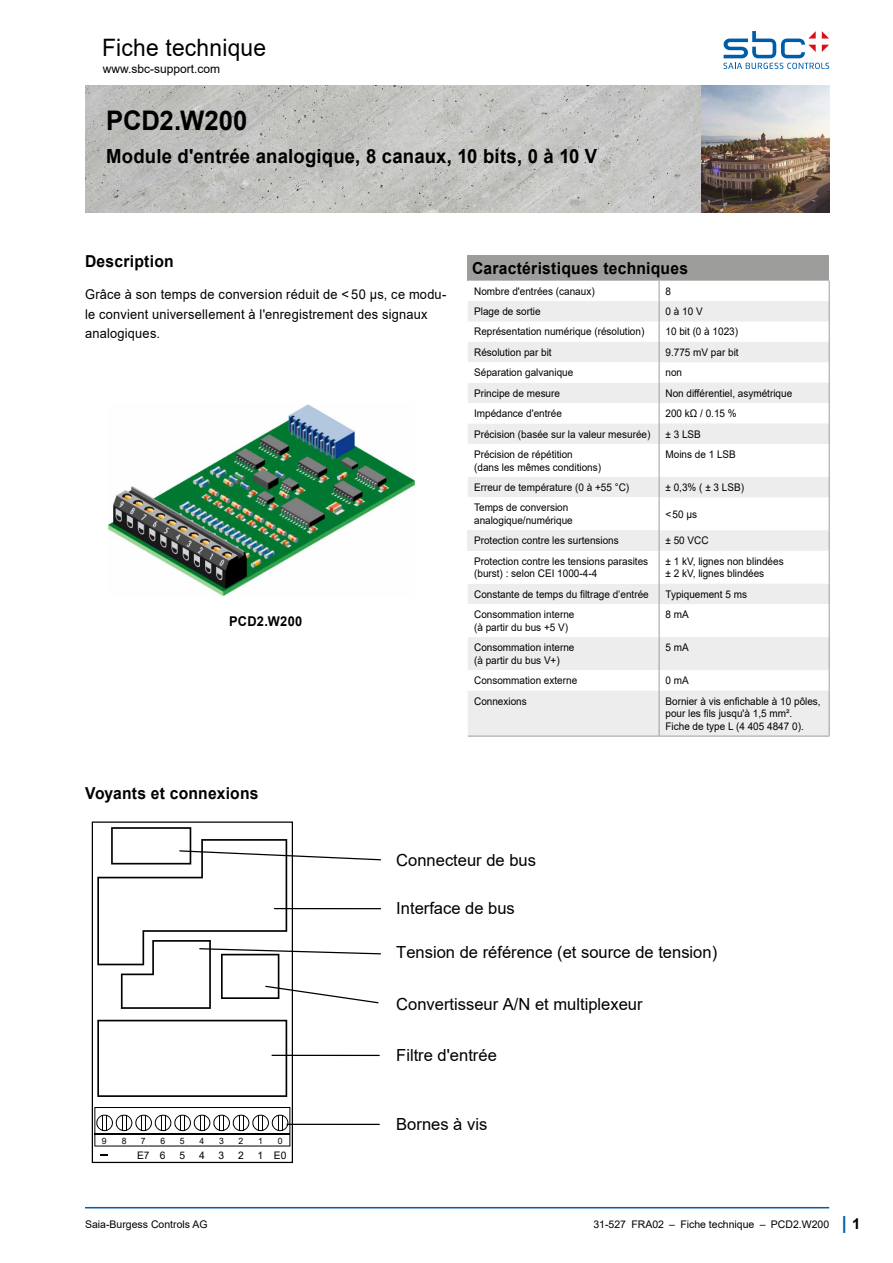
<style>
.page{position:relative;width:893px;height:1263px;background:#fff}
.page>*{position:absolute;margin:0;border:0;box-sizing:border-box;transform-origin:0 0}
.Head__Productname_bo{font:700 27px "Arial";letter-spacing:-.005em;color:#000;scale:.95 1}
.t1{font:24px "Arial";letter-spacing:.01em;color:#000;scale:.95 1}
.Head__Productname_bo-2{font:700 19.5px "Arial";letter-spacing:.01em;color:#000;scale:.95 1}
.t2{font:16.65px "Arial";color:#000}
.Text__Titel_1_Subtit{font:700 16.5px "Arial";letter-spacing:.015em;color:#000;scale:.95 1}
.Tables__Titel__11_12{font:700 16.5px "Arial";letter-spacing:.015em;color:#000;scale:.95 1}
.Text__left_justified{font:13.5px/19.5px "Arial";letter-spacing:.015em;color:#000;scale:.95 1}
.t3{font:700 13.5px "Arial";letter-spacing:.02em;color:#000;scale:.95 1}
.t4{font:12px "Arial";color:#000}
.Tables__Data_Row-Nam{font:10.5px/12.6px "Arial";color:#000;scale:.95 1}
.Tables__Data-Row__7{font:10.5px/12.6px "Arial";color:#000;scale:.95 1}
.Tables__Data-Row__7-2{font:10.5px "Arial";color:#000}
.t5{font:10.35px "Arial";color:#000}
.t6{font:8.7px "Arial";color:#000}
.s1{font-weight:700;font-size:18px;color:#005da9}
.s2{font-weight:700;font-size:15px}
</style>
<div class="page">
<img style="left:108px;top:405px;width:307px;height:190px">
<hr style="left:85px;top:1207px;width:744px;height:1px;background:#005da9">
<svg style="left:723px;top:31px;width:106px;height:38px"></svg>
<img style="left:85px;top:85px;width:744px;height:128px">
<div style="left:468px;top:255px;width:361px;height:26px;background:#9d9d9c"></div>
<svg style="left:468px;top:301px;width:361px;height:435px;fill:#ededed"></svg>
<svg style="left:468px;top:362px;width:191px;height:328px"></svg>
<div style="left:468px;top:530px;width:191px;height:21px;background:#ededed"></div>
<hr style="left:659px;top:604px;width:1px;height:33px;background:#9d9d9c">
<hr style="left:829px;top:604px;width:1px;height:33px;background:#9d9d9c">
<hr style="left:659px;top:637px;width:1px;height:33px;background:#9d9d9c">
<hr style="left:829px;top:637px;width:1px;height:33px;background:#9d9d9c">
<svg style="left:659px;top:670px;width:1px;height:20px"></svg>
<svg style="left:829px;top:670px;width:1px;height:20px"></svg>
<svg style="left:659px;top:281px;width:1px;height:163px"></svg>
<svg style="left:829px;top:281px;width:1px;height:163px"></svg>
<hr style="left:659px;top:444px;width:1px;height:33px;background:#9d9d9c">
<hr style="left:829px;top:444px;width:1px;height:33px;background:#9d9d9c">
<svg style="left:659px;top:477px;width:1px;height:20px"></svg>
<svg style="left:829px;top:477px;width:1px;height:20px"></svg>
<hr style="left:659px;top:497px;width:1px;height:33px;background:#9d9d9c">
<hr style="left:829px;top:497px;width:1px;height:33px;background:#9d9d9c">
<svg style="left:659px;top:530px;width:1px;height:21px"></svg>
<svg style="left:829px;top:530px;width:1px;height:21px"></svg>
<hr style="left:659px;top:551px;width:1px;height:33px;background:#9d9d9c">
<hr style="left:829px;top:551px;width:1px;height:33px;background:#9d9d9c">
<svg style="left:659px;top:584px;width:1px;height:20px"></svg>
<svg style="left:829px;top:584px;width:1px;height:20px"></svg>
<hr style="left:659px;top:690px;width:1px;height:46px;background:#9d9d9c">
<hr style="left:829px;top:690px;width:1px;height:46px;background:#9d9d9c">
<hr style="left:468px;top:736px;width:191px;height:1px;background:#9d9d9c">
<hr style="left:659px;top:736px;width:171px;height:1px;background:#9d9d9c">
<hr style="left:272px;top:1055px;width:107px;height:1px;background:#000">
<hr style="left:287px;top:1124px;width:92px;height:1px;background:#000">
<div style="left:92px;top:821px;width:201px;height:342px;border:1px solid #000"></div>
<svg style="left:97px;top:1020px;width:190px;height:77px"></svg>
<svg style="left:94px;top:1107px;width:196px;height:39px"></svg>
<hr style="left:95px;top:1134px;width:195px;height:1px;background:#000">
<svg style="left:97px;top:827px;width:284px;height:182px"></svg>
<h2 class="t1" style="left:102px;top:31px;width:174px">Fiche technique</h2>
<p class="t4" style="left:103px;top:60px;width:119px">www.sbc-support.com</p>
<p class="Head__Productname_bo" style="left:106px;top:102px;width:150px">PCD2.W200</p>
<p class="Head__Productname_bo-2" style="left:106px;top:142px;width:518px">Module d'entrée analogique, 8 canaux, 10 bits, 0 à 10 V</p>
<p class="Text__Titel_1_Subtit" style="left:85px;top:250px;width:95px">Description</p>
<p class="Text__left_justified" style="left:85px;top:285px;width:382px">Grâce à son temps de conversion réduit de &lt; 50 μs, ce modu&shy;le convient universellement à l'enregistrement des signaux analogiques.</p>
<p class="t3" style="left:229px;top:612px;width:78px">PCD2.W200</p>
<p class="Text__Titel_1_Subtit" style="left:85px;top:781px;width:184px">Voyants et connexions</p>
<p class="Tables__Titel__11_12" style="left:472px;top:256px;width:229px">Caractéristiques techniques</p>
<p class="Tables__Data_Row-Nam" style="left:474px;top:285px;width:128px">Nombre d'entrées (canaux)</p>
<p class="Tables__Data-Row__7" style="left:665px;top:285px;width:7px">8</p>
<p class="Tables__Data_Row-Nam" style="left:474px;top:305px;width:72px">Plage de sortie</p>
<p class="Tables__Data-Row__7" style="left:665px;top:305px;width:41px">0à10V</p>
<p class="Tables__Data_Row-Nam" style="left:474px;top:325px;width:181px">Représentation numérique (résolution)</p>
<p class="Tables__Data-Row__7" style="left:665px;top:325px;width:78px">10 bit (0 à 1023)</p>
<p class="Tables__Data_Row-Nam" style="left:474px;top:346px;width:83px">Résolution par bit</p>
<p class="Tables__Data-Row__7" style="left:665px;top:346px;width:79px">9.775 mV par bit</p>
<p class="Tables__Data_Row-Nam" style="left:474px;top:366px;width:106px">Séparation galvanique</p>
<p class="Tables__Data-Row__7" style="left:665px;top:366px;width:19px">non</p>
<p class="Tables__Data_Row-Nam" style="left:474px;top:387px;width:92px">Principe de mesure</p>
<p class="Tables__Data-Row__7" style="left:665px;top:387px;width:135px">Non différentiel, asymétrique</p>
<p class="Tables__Data_Row-Nam" style="left:474px;top:407px;width:94px">Impédance d'entrée</p>
<p class="Tables__Data-Row__7" style="left:665px;top:407px;width:76px">200 kΩ / 0.15 %</p>
<p class="Tables__Data_Row-Nam" style="left:474px;top:427px;width:187px">Précision (basée sur la valeur mesurée)</p>
<p class="Tables__Data-Row__7" style="left:665px;top:427px;width:39px">± 3 LSB</p>
<p class="Tables__Data_Row-Nam" style="left:474px;top:448px;width:135px">Précision de répétition<br>(dans les mêmes conditions)</p>
<p class="Tables__Data-Row__7" style="left:665px;top:448px;width:76px">Moins de 1 LSB</p>
<p class="Tables__Data_Row-Nam" style="left:474px;top:481px;width:165px">Erreur de température (0 à +55 °C)</p>
<p class="Tables__Data-Row__7" style="left:665px;top:481px;width:84px">± 0,3% ( ± 3 LSB)</p>
<p class="Tables__Data_Row-Nam" style="left:474px;top:501px;width:105px">Temps de conversion analogique/numérique</p>
<p class="Tables__Data-Row__7" style="left:665px;top:508px;width:35px">&lt;50 μs</p>
<p class="Tables__Data_Row-Nam" style="left:474px;top:534px;width:154px">Protection contre les surtensions</p>
<p class="Tables__Data-Row__7" style="left:665px;top:534px;width:47px">± 50 VCC</p>
<p class="Tables__Data_Row-Nam" style="left:474px;top:555px;width:185px">Protection contre les tensions parasites (burst) : selon CEI 1000-4-4</p>
<p class="Tables__Data-Row__7" style="left:665px;top:555px;width:126px">± 1 kV, lignes non blindées</p>
<p class="Tables__Data-Row__7" style="left:665px;top:567px;width:106px">± 2 kV, lignes blindées</p>
<p class="Tables__Data_Row-Nam" style="left:474px;top:588px;width:185px">Constante de temps du filtrage d’entrée</p>
<p class="Tables__Data-Row__7" style="left:665px;top:588px;width:87px">Typiquement 5 ms</p>
<p class="Tables__Data_Row-Nam" style="left:474px;top:608px;width:107px">Consommation interne (à partir du bus +5 V)</p>
<p class="Tables__Data-Row__7" style="left:665px;top:608px;width:26px">8 mA</p>
<p class="Tables__Data_Row-Nam" style="left:474px;top:641px;width:107px">Consommation interne (à partir du bus V+)</p>
<p class="Tables__Data-Row__7" style="left:665px;top:641px;width:26px">5 mA</p>
<p class="Tables__Data_Row-Nam" style="left:474px;top:674px;width:110px">Consommation externe</p>
<p class="Tables__Data-Row__7" style="left:665px;top:674px;width:26px">0 mA</p>
<p class="Tables__Data_Row-Nam" style="left:474px;top:694px;width:57px">Connexions</p>
<p class="Tables__Data-Row__7" style="left:665px;top:694px;width:165px">Bornier à vis enfichable à 10 pôles, pour les fils jusqu'à 1,5 mm².<br>Fiche de type L (4 405 4847 0).</p>
<p class="t2" style="left:396px;top:848px;width:141px">Connecteur de bus</p>
<p class="t2" style="left:396px;top:897px;width:120px">Interface de bus</p>
<p class="t2" style="left:396px;top:941px;width:322px">Tension de référence (et source de tension)</p>
<p class="t2" style="left:396px;top:992px;width:248px">Convertisseur A/N et multiplexeur</p>
<p class="t2" style="left:396px;top:1044px;width:102px">Filtre d'entrée</p>
<p class="t6" style="left:102px;top:1135px;width:6px">9</p>
<p class="t6" style="left:122px;top:1135px;width:6px">8</p>
<p class="t6" style="left:141px;top:1135px;width:6px">7</p>
<p class="t6" style="left:160px;top:1135px;width:6px">6</p>
<p class="t6" style="left:180px;top:1135px;width:6px">5</p>
<p class="t6" style="left:199px;top:1135px;width:6px">4</p>
<p class="t6" style="left:219px;top:1135px;width:6px">3</p>
<p class="t6" style="left:239px;top:1135px;width:6px">2</p>
<p class="t6" style="left:258px;top:1135px;width:6px">1</p>
<p class="t6" style="left:278px;top:1135px;width:6px">0</p>
<p class="t5" style="left:137px;top:1148px;width:30px">E7 6</p>
<p class="t5" style="left:179px;top:1148px;width:7px">5</p>
<p class="t5" style="left:199px;top:1148px;width:7px">4</p>
<p class="t5" style="left:219px;top:1148px;width:7px">3</p>
<p class="t5" style="left:238px;top:1148px;width:7px">2</p>
<p class="t5" style="left:258px;top:1148px;width:30px">1 E0</p>
<p class="Tables__Data-Row__7-2" style="left:85px;top:1217px;width:124px">Saia-Burgess Controls AG</p>
<p class="t2" style="left:396px;top:1113px;width:93px">Bornes à vis</p>
<p class="Tables__Data-Row__7-2" style="left:593px;top:1217px;width:268px">31-527 FRA02 – Fiche technique – PCD2.W200 <span class="s1">|</span> <span class="s2">1</span></p>
</div>
